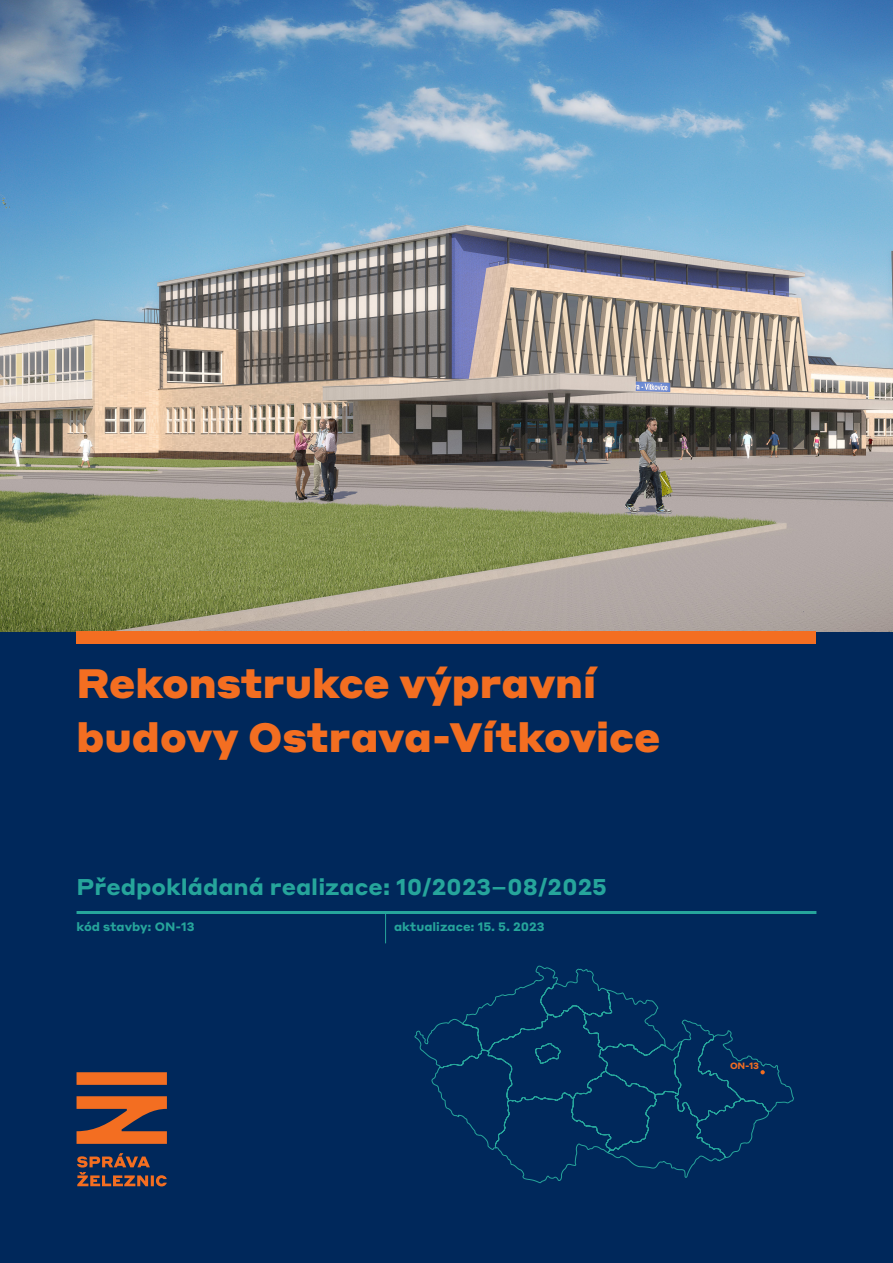
<style>
.page{position:relative;width:893px;height:1263px;background:#00285b}
.page>*{position:absolute;margin:0;border:0;box-sizing:border-box;transform-origin:0 0}
.název_stavby{font:900 40.5px/53.7px "Styrene A";color:#f36e21}
.realizace{font:700 22.5px "Styrene A";color:#26a59b}
.kód_stavby___datum_a{font:700 12px "Styrene A";color:#26a59b}
.kód_stavby_na_mapě{font:700 9px "Styrene A";color:#f36e21}
</style>
<div class="page">
<img style="left:0;top:0;width:893px;height:631px">
<svg style="left:414px;top:965px;width:380px;height:218px"></svg>
<svg style="left:760px;top:1070px;width:5px;height:4px"></svg>
<hr style="left:385px;top:912px;width:1px;height:31px;background:#26a59b">
<hr style="left:77px;top:911px;width:739px;height:3px;background:#26a59b">
<div style="left:77px;top:631px;width:739px;height:13px;background:#f36e21"></div>
<svg style="left:77px;top:1153px;width:90px;height:33px"></svg>
<svg style="left:77px;top:1072px;width:90px;height:72px"></svg>
<p class="název_stavby" style="left:77px;top:653px;width:585px">Rekonstrukce výpravní budovy Ostrava-Vítkovice</p>
<p class="realizace" style="left:77px;top:868px;width:532px">Předpokládaná realizace: 10/2023–08/2025</p>
<p class="kód_stavby___datum_a" style="left:77px;top:916px;width:120px">kód stavby: ON-13</p>
<p class="kód_stavby___datum_a" style="left:394px;top:916px;width:152px">aktualizace: 15. 5. 2023</p>
<p class="kód_stavby_na_mapě" style="left:730px;top:1058px;width:31px">ON-13</p>
</div>
